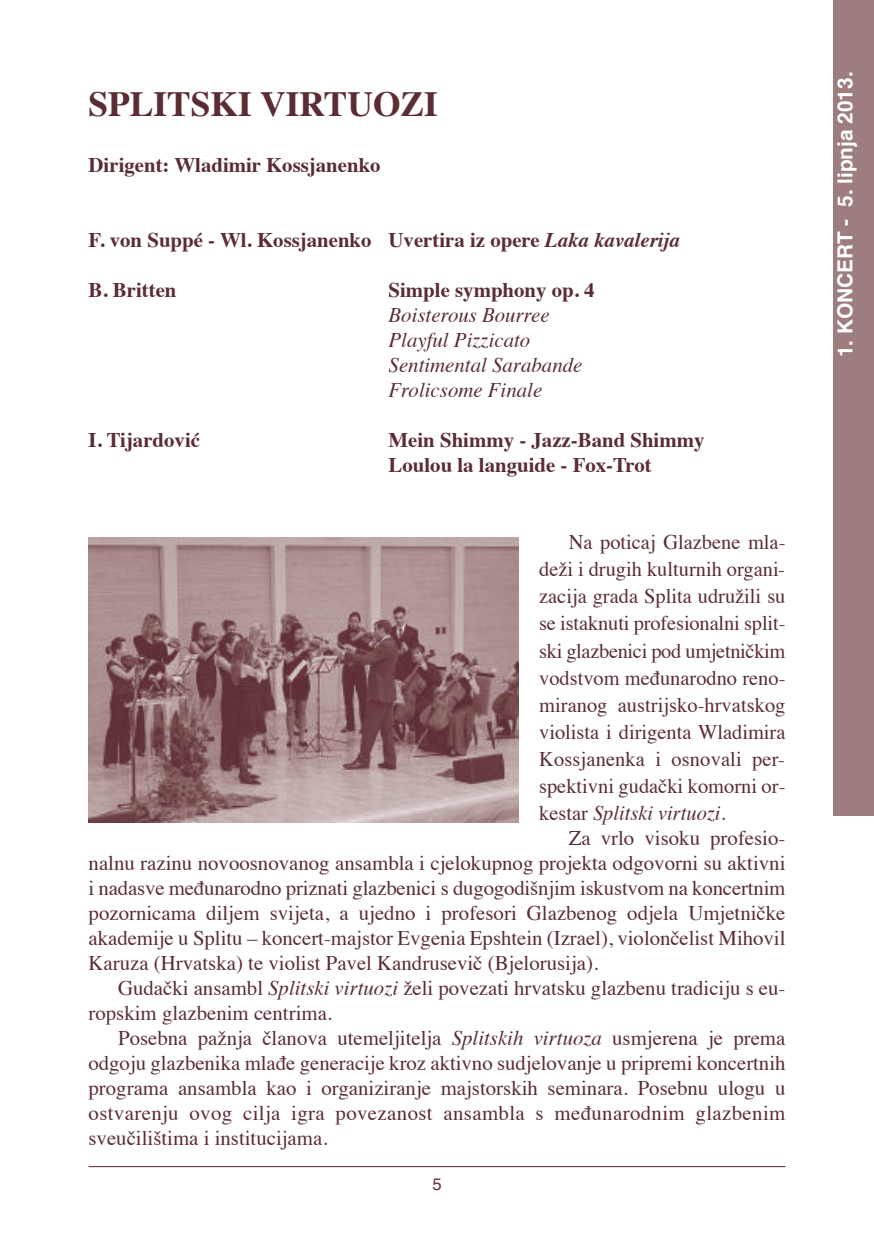
<style>
.page{position:relative;width:874px;height:1241px;background:#fff}
.page>*{position:absolute;margin:0;border:0;box-sizing:border-box;transform-origin:0 0}
.t1{font:700 35.35px "Times";color:#5b2c33}
.t2{font:20.82px/27.1px "Times";color:#5b2c33;text-align:justify}
.t3{font:700 20.82px/25px "Times";color:#5b2c33}
.t4{font:italic 20.82px/25px "Times";color:#5b2c33}
.t5{font:700 20.82px "Helvetica";color:#fff}
.t6{font:16.62px "Helvetica";color:#5b2c33}
.s1{font-style:italic}
</style>
<div class="page">
<hr style="left:89px;top:1166px;width:696px;height:1px;background:#5b2c33">
<div style="left:833px;top:1px;width:40px;height:815px;background:#9d7d7d"></div>
<img style="left:89px;top:538px;width:429px;height:284px">
<h1 class="t1" style="left:89px;top:89px;width:351px">SPLITSKI VIRTUOZI</h1>
<p class="t3" style="left:89px;top:155px;width:293px">Dirigent: Wladimir Kossjanenko</p>
<p class="t3" style="left:89px;top:230px;width:592px">F. von Suppé - Wl. Kossjanenko Uvertira iz opere <span class="s1">Laka kavalerija</span></p>
<p class="t3" style="left:89px;top:280px;width:89px">B. Britten</p>
<p class="t3" style="left:388px;top:280px;width:207px">Simple symphony op. 4</p>
<p class="t4" style="left:388px;top:305px;width:195px">Boisterous Bourree<br>Playful Pizzicato<br>Sentimental Sarabande<br>Frolicsome Finale</p>
<p class="t3" style="left:89px;top:429px;width:113px">I. Tijardović</p>
<p class="t3" style="left:388px;top:429px;width:317px">Mein Shimmy - Jazz-Band Shimmy<br>Loulou la languide - Fox-Trot</p>
<p class="t2" style="left:539px;top:530px;width:248px;text-indent:30px">Na poticaj Glazbene mla&shy;deži i drugih kulturnih organi&shy;zacija grada Splita udružili su se istaknuti profesionalni split&shy;ski glazbenici pod umjetničkim vodstvom međunarodno reno&shy;miranog aus trij sko-hrvat skog violista i dirigenta Wladimira Kossjanenka i osnovali per&shy;spektivni gudački komorni or&shy;kestar <span class="s1">Splitski virtuozi</span>.</p>
<p class="t2" style="left:88px;top:827px;width:698px;line-height:25px;text-indent:480px">Za vrlo visoku profesio&shy;nalnu razinu novoosnovanog ansambla i cjelokupnog projekta odgovorni su aktivni i nadasve međunarodno priznati glazbenici s dugogodišnjim iskustvom na koncertnim pozornicama diljem svijeta, a ujedno i profesori Glazbenog odjela Umjetničke akademije u Splitu – koncert-majstor Evgenia Epshtein (Izrael), violončelist Mihovil Karuza (Hrvatska) te violist Pavel Kandrusevič (Bjelorusija).</p>
<p class="t2" style="left:88px;top:977px;width:698px;line-height:25px;text-indent:30px">Gudački ansambl <span class="s1">Splitski virtuozi</span> želi povezati hrvatsku glazbenu tradiciju s eu&shy;ropskim glazbenim centrima.</p>
<p class="t2" style="left:88px;top:1027px;width:698px;line-height:25px;text-indent:30px">Posebna pažnja članova utemeljitelja <span class="s1">Splitskih virtuoza</span> usmjerena je prema odgoju glazbenika mlađe generacije kroz aktivno sudjelovanje u pripremi koncertnih programa ansambla kao i organiziranje majstorskih seminara. Posebnu ulogu u ostvarenju ovog cilja igra povezanost ansambla s međunarodnim glazbenim sveučilištima i institucijama.</p>
<p class="t6" style="left:432px;top:1177px;width:11px">5</p>
<p class="t5" style="left:836px;top:357px;width:287px;rotate:-90deg">1. KONCERT - 5. lipnja 2013.</p>
</div>
